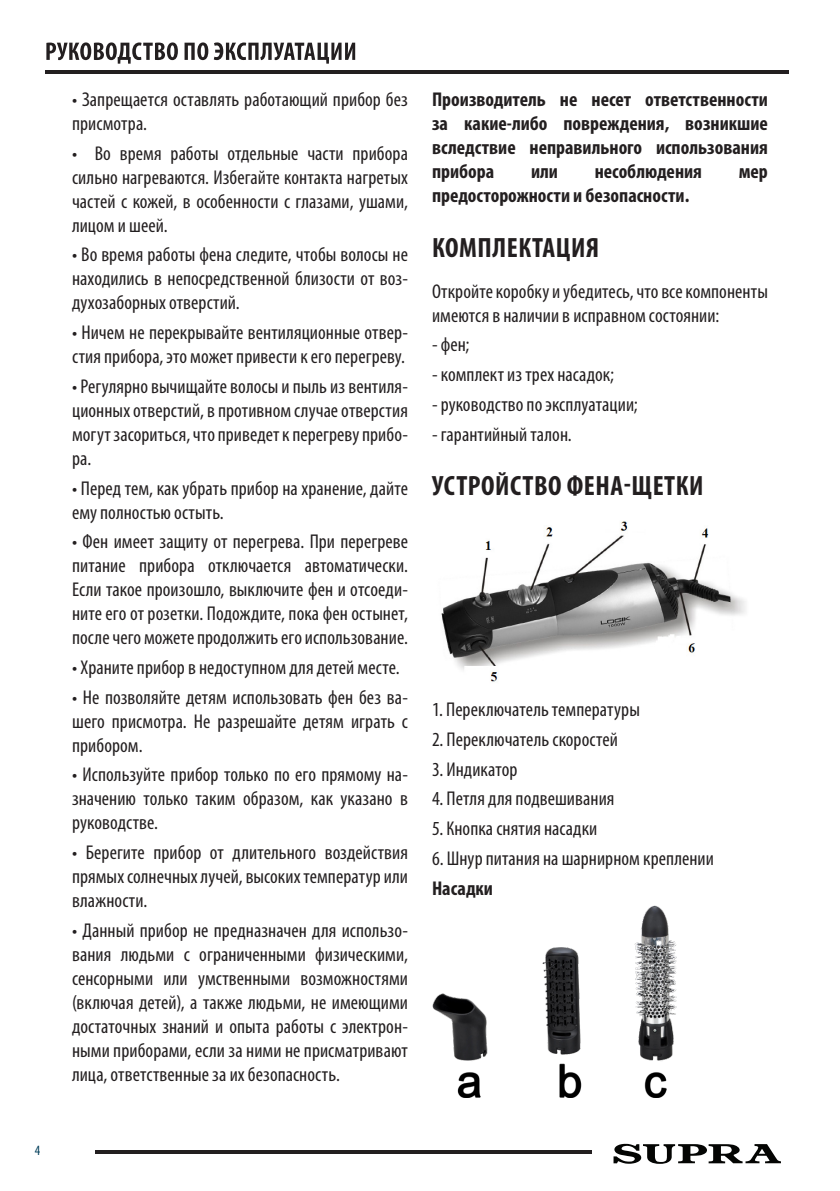
<style>
.page{position:relative;width:840px;height:1191px;background:#fff}
.page>*{position:absolute;margin:0;border:0;box-sizing:border-box;transform-origin:0 0}
.t1{font:700 condensed 28px "Myriad Pro";letter-spacing:.02em;color:#231f20}
.Основной_текст{font:condensed 20px/24px "Myriad Pro";letter-spacing:.005em;color:#231f20;text-align:justify}
.внимание{font:700 condensed 20px/24px "Myriad Pro";color:#231f20;text-align:justify}
.t2{font:condensed 14.2px "Myriad Pro";color:#013d59}
</style>
<div class="page">
<svg style="left:46px;top:42px;width:132px;height:22px"></svg>
<svg style="left:184px;top:42px;width:24px;height:18px"></svg>
<svg style="left:214px;top:42px;width:141px;height:22px"></svg>
<hr style="left:46px;top:70px;width:742px;height:3px;background:#231f20">
<hr style="left:95px;top:1150px;width:496px;height:4px;background:#231f20">
<svg style="left:613px;top:1143px;width:167px;height:20px"></svg>
<img style="left:441px;top:521px;width:305px;height:161px">
<img style="left:432px;top:905px;width:244px;height:192px">
<p class="t2" style="left:35px;top:1141px;width:7px">4</p>
<p class="Основной_текст" style="left:72px;top:87px;width:337px">• Запрещается оставлять работающий прибор без присмотра.</p>
<p class="Основной_текст" style="left:72px;top:141px;width:337px">• Во время работы отдельные части прибора сильно нагреваются. Избегайте контакта нагретых частей с кожей, в особенности с глазами, ушами, лицом и шеей.</p>
<p class="Основной_текст" style="left:72px;top:242px;width:337px">• Во время работы фена следите, чтобы волосы не находились в непосредственной близости от воз&shy;духозаборных отверстий.</p>
<p class="Основной_текст" style="left:72px;top:320px;width:337px">• Ничем не перекрывайте вентиляционные отвер&shy;стия прибора, это может привести к его перегреву.</p>
<p class="Основной_текст" style="left:72px;top:374px;width:337px">• Регулярно вычищайте волосы и пыль из вентиля&shy;ционных отверстий, в противном случае отверстия могут засориться, что приведет к перегреву прибо&shy;ра.</p>
<p class="Основной_текст" style="left:72px;top:475px;width:337px">• Перед тем, как убрать прибор на хранение, дайте ему полностью остыть.</p>
<p class="Основной_текст" style="left:72px;top:529px;width:337px">• Фен имеет защиту от перегрева. При перегреве питание прибора отключается автоматически.<br>Если такое произошло, выключите фен и отсоеди&shy;ните его от розетки. Подождите, пока фен остынет, после чего можете продолжить его использование.</p>
<p class="Основной_текст" style="left:72px;top:655px;width:329px">• Храните прибор в недоступном для детей месте.</p>
<p class="Основной_текст" style="left:72px;top:684px;width:337px">• Не позволяйте детям использовать фен без ва&shy;шего присмотра. Не разрешайте детям играть с прибором.</p>
<p class="Основной_текст" style="left:72px;top:762px;width:337px">• Используйте прибор только по его прямому на&shy;значению только таким образом, как указано в руководстве.</p>
<p class="Основной_текст" style="left:72px;top:840px;width:337px">• Берегите прибор от длительного воздействия прямых солнечных лучей, высоких температур или влажности.</p>
<p class="Основной_текст" style="left:72px;top:918px;width:337px">• Данный прибор не предназначен для использо&shy;вания людьми с ограниченными физическими, сенсорными или умственными возможностями (включая детей), а также людьми, не имеющими достаточных знаний и опыта работы с электрон&shy;ными приборами, если за ними не присматривают лица, ответственные за их безопасность.</p>
<p class="внимание" style="left:432px;top:87px;width:337px">Производитель не несет ответственности за какие-либо повреждения, возникшие вследствие неправильного использования прибора</p>
<p class="внимание" style="left:530px;top:159px;width:28px">или</p>
<p class="внимание" style="left:594px;top:159px;width:109px">несоблюдения</p>
<p class="внимание" style="left:738px;top:159px;width:31px">мер</p>
<p class="внимание" style="left:432px;top:183px;width:259px">предосторожности и безопасности.</p>
<h1 class="t1" style="left:432px;top:230px;width:168px">КОМПЛЕКТАЦИЯ</h1>
<p class="Основной_текст" style="left:432px;top:279px;width:337px">Откройте коробку и убедитесь, что все компоненты имеются в наличии в исправном состоянии:</p>
<p class="Основной_текст" style="left:432px;top:332px;width:39px">- фен;</p>
<p class="Основной_текст" style="left:432px;top:362px;width:183px">- комплект из трех насадок;</p>
<p class="Основной_текст" style="left:432px;top:392px;width:207px">- руководство по эксплуатации;</p>
<p class="Основной_текст" style="left:432px;top:422px;width:141px">- гарантийный талон.</p>
<h1 class="t1" style="left:432px;top:468px;width:272px">УСТРОЙСТВО ФЕНА-ЩЕТКИ</h1>
<p class="Основной_текст" style="left:432px;top:697px;width:209px">1. Переключатель температуры</p>
<p class="Основной_текст" style="left:432px;top:727px;width:187px">2. Переключатель скоростей</p>
<p class="Основной_текст" style="left:432px;top:757px;width:87px">3. Индикатор</p>
<p class="Основной_текст" style="left:432px;top:786px;width:184px">4. Петля для подвешивания</p>
<p class="Основной_текст" style="left:432px;top:816px;width:167px">5. Кнопка снятия насадки</p>
<p class="Основной_текст" style="left:432px;top:846px;width:283px">6. Шнур питания на шарнирном креплении</p>
<p class="внимание" style="left:432px;top:875px;width:62px">Насадки</p>
</div>
